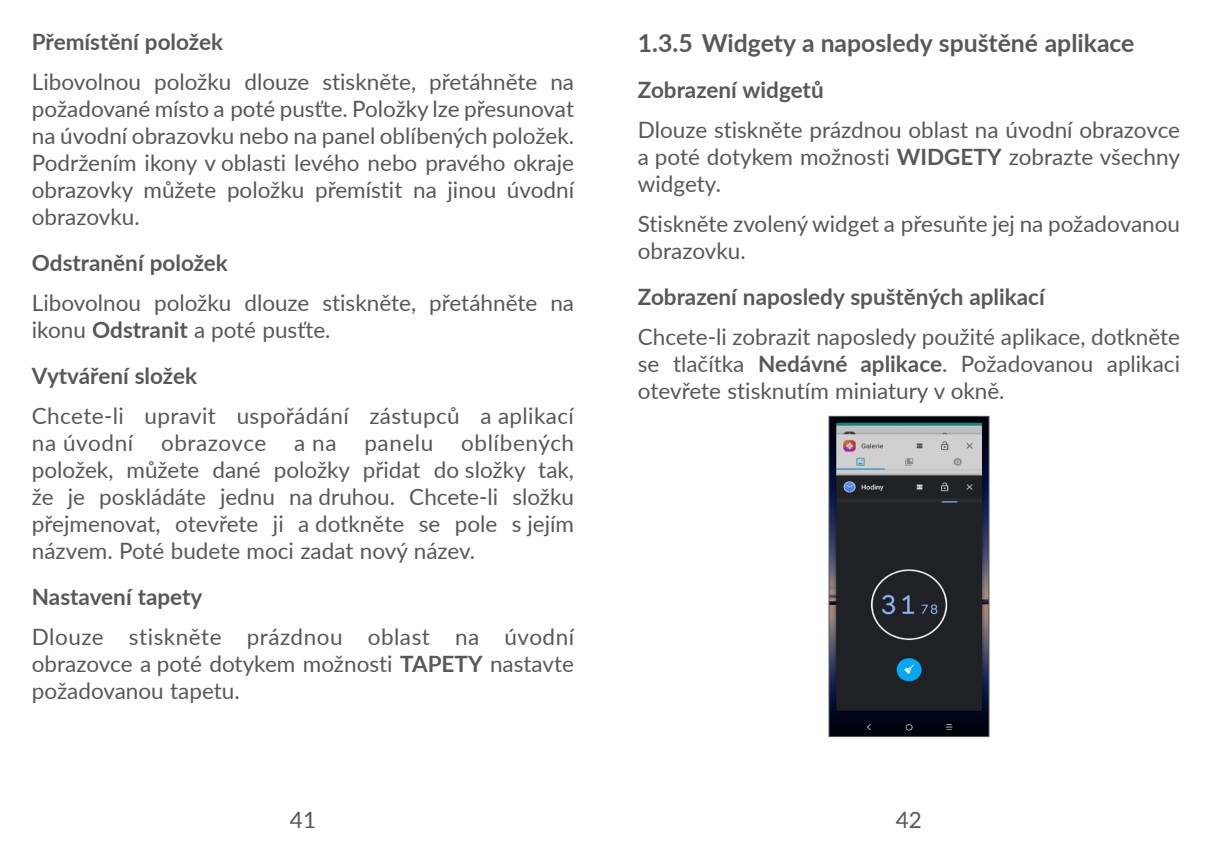
<style>
.page{position:relative;width:1212px;height:862px;background:#fff}
.page>*{position:absolute;margin:0;border:0;box-sizing:border-box;transform-origin:0 0}
.t1{font:700 24.75px "Lato";color:#58585b}
.Body{font:22.5px/27px "Lato";color:#58585b;text-align:justify}
.Heading_3{font:700 22.5px "Lato";color:#58585b}
.s1{font-weight:700}
</style>
<div class="page">
<img style="left:831px;top:418px;width:156px;height:316px">
<div style="left:829px;top:416px;width:160px;height:320px;border:1px solid #58585b"></div>
<p class="Heading_3" style="left:32px;top:25px;width:193px">Přemístění položek</p>
<p class="Body" style="left:32px;top:67px;width:544px">Libovolnou položku dlouze stiskněte, přetáhněte na požadované místo a poté pusťte. Položky lze přesunovat na úvodní obrazovku nebo na panel oblíbených položek.<br>Podržením ikony v oblasti levého nebo pravého okraje obrazovky můžete položku přemístit na jinou úvodní obrazovku.</p>
<p class="Heading_3" style="left:32px;top:246px;width:198px">Odstranění položek</p>
<p class="Body" style="left:32px;top:288px;width:544px">Libovolnou položku dlouze stiskněte, přetáhněte na ikonu <span class="s1">Odstranit</span> a poté pusťte.</p>
<p class="Heading_3" style="left:32px;top:359px;width:167px">Vytváření složek</p>
<p class="Body" style="left:32px;top:401px;width:544px">Chcete-li upravit uspořádání zástupců a aplikací na úvodní obrazovce a na panelu oblíbených položek, můžete dané položky přidat do složky tak, že je poskládáte jednu na druhou. Chcete-li složku přejmenovat, otevřete ji a dotkněte se pole s jejím názvem. Poté budete moci zadat nový název.</p>
<p class="Heading_3" style="left:32px;top:580px;width:172px">Nastavení tapety</p>
<p class="Body" style="left:32px;top:622px;width:544px">Dlouze stiskněte prázdnou oblast na úvodní obrazovce a poté dotykem možnosti <span class="s1">TAPETY</span> nastavte požadovanou tapetu.</p>
<p class="t1" style="left:638px;top:25px;width:498px">1.3.5 Widgety a naposledy spuštěné aplikace</p>
<p class="Heading_3" style="left:638px;top:73px;width:187px">Zobrazení widgetů</p>
<p class="Body" style="left:638px;top:115px;width:544px">Dlouze stiskněte prázdnou oblast na úvodní obrazovce a poté dotykem možnosti <span class="s1">WIDGETY</span> zobrazte všechny widgety.</p>
<p class="Body" style="left:638px;top:209px;width:544px">Stiskněte zvolený widget a přesuňte jej na požadovanou obrazovku.</p>
<p class="Heading_3" style="left:638px;top:280px;width:408px">Zobrazení naposledy spuštěných aplikací</p>
<p class="Body" style="left:638px;top:322px;width:544px">Chcete-li zobrazit naposledy použité aplikace, dotkněte se tlačítka <span class="s1">Nedávné aplikace</span>. Požadovanou aplikaci otevřete stisknutím miniatury v okně.</p>
<p class="Body" style="left:290px;top:804px;width:28px">41</p>
<p class="Body" style="left:896px;top:804px;width:28px">42</p>
</div>
